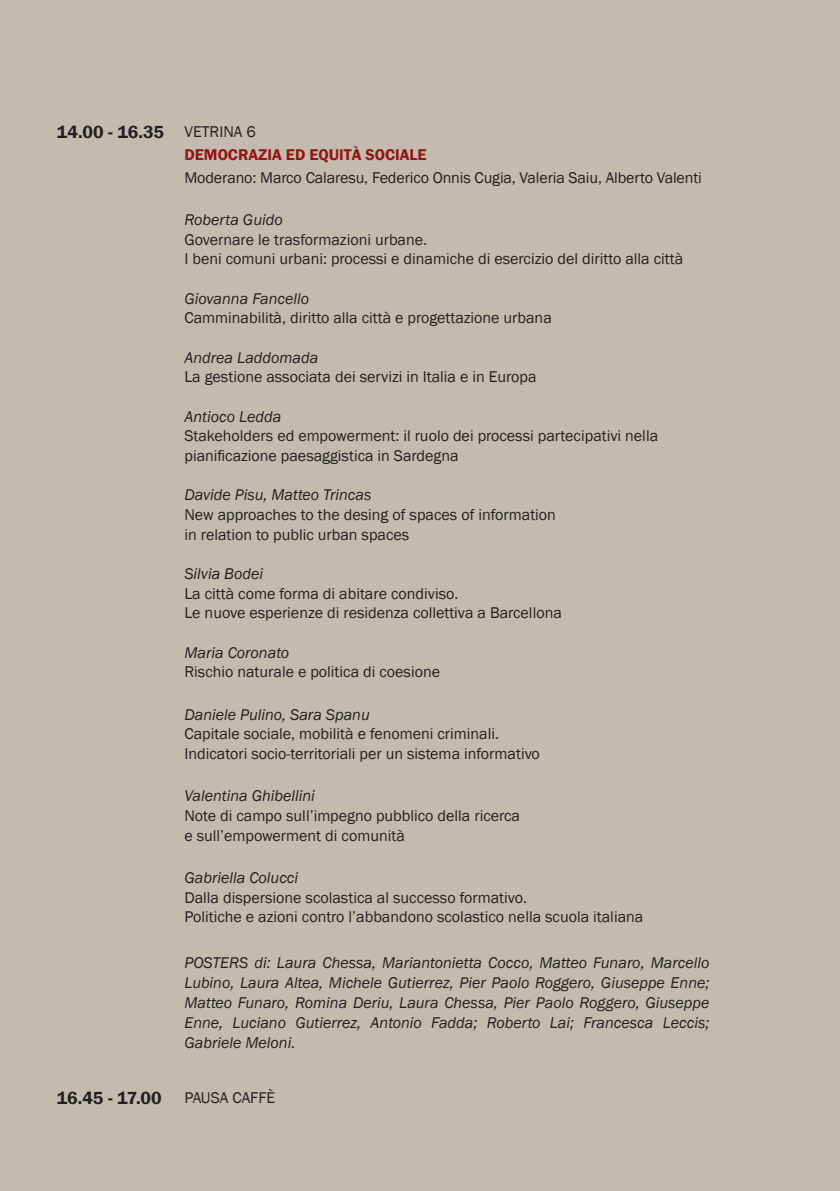
<style>
.page{position:relative;width:840px;height:1191px;background:#fff}
.page>*{position:absolute;margin:0;border:0;box-sizing:border-box;transform-origin:0 0}
.t1{font:600 18px "Franklin Gothic";color:#231f20}
.t2{font:16px/19.6px "Franklin Gothic";color:#231f20}
.t3{font:italic 16px/20px "Franklin Gothic";color:#231f20;text-align:justify}
.t4{font:600 16px "Franklin Gothic";color:#941413}
.s1{font-weight:400;font-size:16px}
</style>
<div class="page">
<p class="t1" style="left:57px;top:121px;width:200px">14.00 - 16.35 <span class="s1">VETRINA 6</span></p>
<p class="t4" style="left:184px;top:145px;width:243px">DEMOCRAZIA ED EQUITÀ SOCIALE</p>
<p class="t2" style="left:184px;top:168px;width:518px">Moderano: Marco Calaresu, Federico Onnis Cugia, Valeria Saiu, Alberto Valenti</p>
<p class="t3" style="left:184px;top:210px;width:100px">Roberta Guido</p>
<p class="t2" style="left:184px;top:230px;width:500px">Governare le trasformazioni urbane.<br>I beni comuni urbani: processi e dinamiche di esercizio del diritto alla città</p>
<p class="t3" style="left:184px;top:288px;width:126px">Giovanna Fancello</p>
<p class="t2" style="left:184px;top:308px;width:368px">Camminabilità, diritto alla città e progettazione urbana</p>
<p class="t3" style="left:184px;top:347px;width:135px">Andrea Laddomada</p>
<p class="t2" style="left:184px;top:367px;width:353px">La gestione associata dei servizi in Italia e in Europa</p>
<p class="t3" style="left:184px;top:406px;width:98px">Antioco Ledda</p>
<p class="t2" style="left:184px;top:426px;width:475px">Stakeholders ed empowerment: il ruolo dei processi partecipativi nella pianificazione paesaggistica in Sardegna</p>
<p class="t3" style="left:184px;top:485px;width:188px">Davide Pisu, Matteo Trincas</p>
<p class="t2" style="left:184px;top:505px;width:373px">New approaches to the desing of spaces of information in relation to public urban spaces</p>
<p class="t3" style="left:184px;top:564px;width:80px">Silvia Bodei</p>
<p class="t2" style="left:184px;top:584px;width:378px">La città come forma di abitare condiviso.<br>Le nuove esperienze di residenza collettiva a Barcellona</p>
<p class="t3" style="left:184px;top:642px;width:106px">Maria Coronato</p>
<p class="t2" style="left:184px;top:662px;width:257px">Rischio naturale e politica di coesione</p>
<p class="t3" style="left:184px;top:704px;width:187px">Daniele Pulino, Sara Spanu</p>
<p class="t2" style="left:184px;top:724px;width:357px">Capitale sociale, mobilità e fenomeni criminali.<br>Indicatori socio-territoriali per un sistema informativo</p>
<p class="t3" style="left:184px;top:786px;width:132px">Valentina Ghibellini</p>
<p class="t2" style="left:184px;top:806px;width:337px">Note di campo sull’impegno pubblico della ricerca e sull’empowerment di comunità</p>
<p class="t3" style="left:184px;top:868px;width:115px">Gabriella Colucci</p>
<p class="t2" style="left:184px;top:888px;width:460px">Dalla dispersione scolastica al successo formativo.<br>Politiche e azioni contro l’abbandono scolastico nella scuola italiana</p>
<p class="t3" style="left:184px;top:952px;width:526px">POSTERS di: Laura Chessa, Mariantonietta Cocco, Matteo Funaro, Marcello Lubino, Laura Altea, Michele Gutierrez, Pier Paolo Roggero, Giuseppe Enne; Matteo Funaro, Romina Deriu, Laura Chessa, Pier Paolo Roggero, Giuseppe Enne, Luciano Gutierrez, Antonio Fadda; Roberto Lai; Francesca Leccis; Gabriele Meloni.</p>
<p class="t1" style="left:57px;top:1087px;width:106px">16.45 - 17.00</p>
<p class="t2" style="left:184px;top:1088px;width:92px">PAUSA CAFFÈ</p>
</div>
